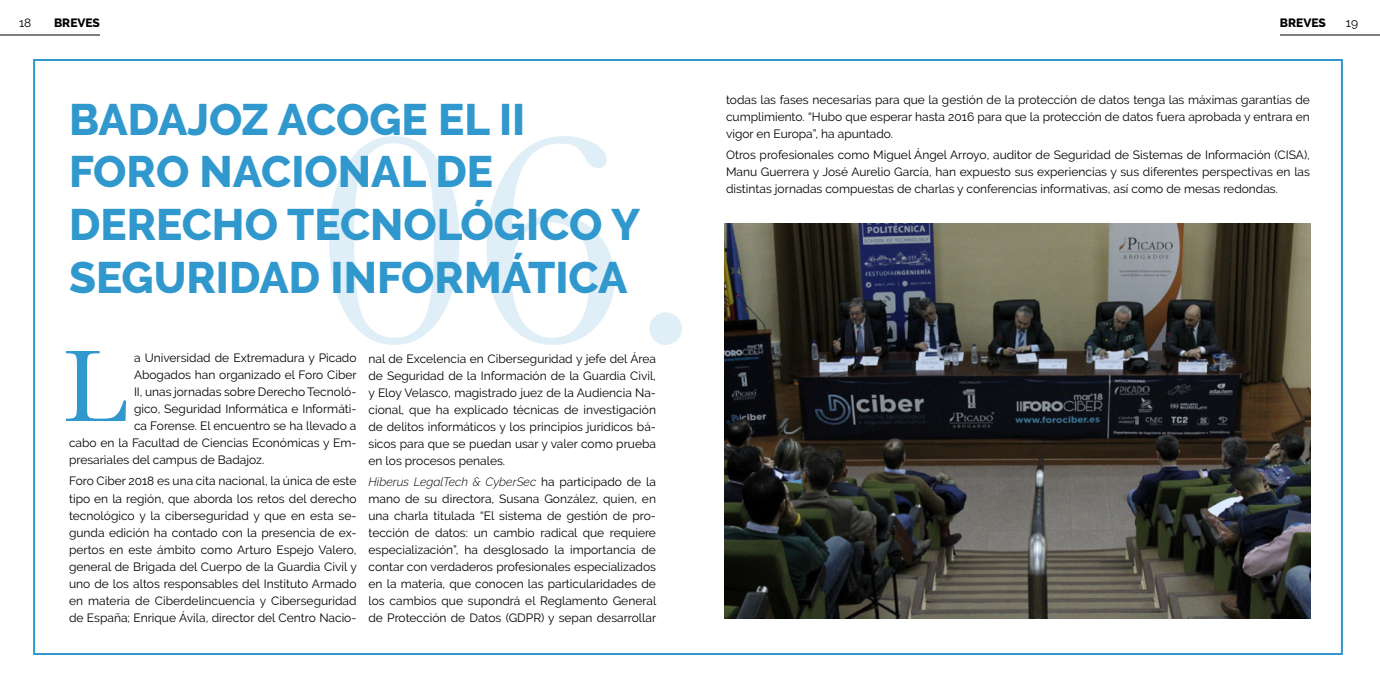
<style>
.page{position:relative;width:1380px;height:690px;background:#fff}
.page>*{position:absolute;margin:0;border:0;box-sizing:border-box;transform-origin:0 0}
.t1{font:311px "Baskerville";color:#3198ce}
.t2{font:800 43.9px "Raleway";color:#3198ce}
.t3{font:12px/17px "Raleway";color:#000;text-align:justify}
.t4{font:800 12px "Raleway";color:#000}
.s1{font-weight:300;font-style:italic}
</style>
<div class="page">
<svg style="left:66px;top:351px;width:60px;height:70px"></svg>
<img style="left:724px;top:223px;width:586px;height:395px">
<hr style="left:0;top:34px;width:100px;height:2px;background:#000">
<hr style="left:1280px;top:34px;width:100px;height:2px;background:#000">
<p class="t3" style="left:19px;top:15px;width:14px">18</p>
<p class="t4" style="left:54px;top:16px;width:47px">BREVES</p>
<p class="t4" style="left:1280px;top:16px;width:47px">BREVES</p>
<p class="t3" style="left:1346px;top:15px;width:14px">19</p>
<h2 class="t2" style="left:69px;top:94px;width:61px">BADA</h2>
<h2 class="t2" style="left:188px;top:94px;width:122px">JOZ ACOGE</h2>
<h2 class="t2" style="left:438px;top:94px;width:89px">EL II</h2>
<h2 class="t2" style="left:69px;top:147px;width:57px">FORO</h2>
<h2 class="t2" style="left:200px;top:147px;width:62px">NACIONAL</h2>
<h2 class="t2" style="left:435px;top:147px;width:28px">DE</h2>
<h2 class="t2" style="left:69px;top:200px;width:62px">DERECHO</h2>
<h2 class="t2" style="left:287px;top:200px;width:57px">TECNOLÓGICO</h2>
<h2 class="t2" style="left:611px;top:200px;width:26px">Y</h2>
<h2 class="t2" style="left:69px;top:252px;width:56px">SEGURIDAD</h2>
<h2 class="t2" style="left:331px;top:252px;width:44px">INFOR</h2>
<h2 class="t2" style="left:464px;top:252px;width:64px">MÁTICA</h2>
<h1 class="t1" style="left:316px;top:41px;width:390px">06.</h1>
<p class="t3" style="left:134px;top:350px;width:224px">a Universidad de Extremadura y Picado</p>
<p class="t3" style="left:134px;top:367px;width:224px">Abogados han organizado el Foro Ciber</p>
<p class="t3" style="left:134px;top:384px;width:224px">II, unas jornadas sobre Derecho Tecnoló-</p>
<p class="t3" style="left:134px;top:401px;width:224px">gico, Seguridad Informática e Informáti-</p>
<p class="t3" style="left:134px;top:418px;width:224px">ca Forense. El encuentro se ha llevado a</p>
<p class="t3" style="left:69px;top:435px;width:289px">cabo en la Facultad de Ciencias Económicas y Em-</p>
<p class="t3" style="left:69px;top:452px;width:197px">presariales del campus de Badajoz.</p>
<p class="t3" style="left:69px;top:473px;width:289px">Foro Ciber 2018 es una cita nacional, la única de este tipo en la región, que aborda los retos del derecho tecnológico y la ciberseguridad y que en esta se&shy;gunda edición ha contado con la presencia de ex&shy;pertos en este ámbito como Arturo Espejo Valero, general de Brigada del Cuerpo de la Guardia Civil y uno de los altos responsables del Instituto Armado en materia de Ciberdelincuencia y Ciberseguridad de España; Enrique Ávila, director del Centro Nacio-</p>
<p class="t3" style="left:369px;top:350px;width:289px">nal de Excelencia en Ciberseguridad y jefe del Área de Seguridad de la Información de la Guardia Civil, y Eloy Velasco, magistrado juez de la Audiencia Na&shy;cional, que ha explicado técnicas de investigación de delitos informáticos y los principios jurídicos bá&shy;sicos para que se puedan usar y valer como prueba en los procesos penales.</p>
<p class="t3" style="left:369px;top:473px;width:289px"><span class="s1">Hiberus LegalTech &amp; CyberSec</span> ha participado de la mano de su directora, Susana González, quien, en una charla titulada “El sistema de gestión de pro&shy;tección de datos: un cambio radical que requiere especialización”, ha desglosado la importancia de contar con verdaderos profesionales especializados en la materia, que conocen las particularidades de los cambios que supondrá el Reglamento General de Protección de Datos (GDPR) y sepan desarrollar</p>
<p class="t3" style="left:726px;top:92px;width:586px">todas las fases necesarias para que la gestión de la protección de datos tenga las máximas garantías de cumplimiento. “Hubo que esperar hasta 2016 para que la protección de datos fuera aprobada y entrara en vigor en Europa”, ha apuntado.</p>
<p class="t3" style="left:726px;top:147px;width:586px">Otros profesionales como Miguel Ángel Arroyo, auditor de Seguridad de Sistemas de Información (CISA), Manu Guerrera y José Aurelio García, han expuesto sus experiencias y sus diferentes perspectivas en las distintas jornadas compuestas de charlas y conferencias informativas, así como de mesas redondas.</p>
</div>
